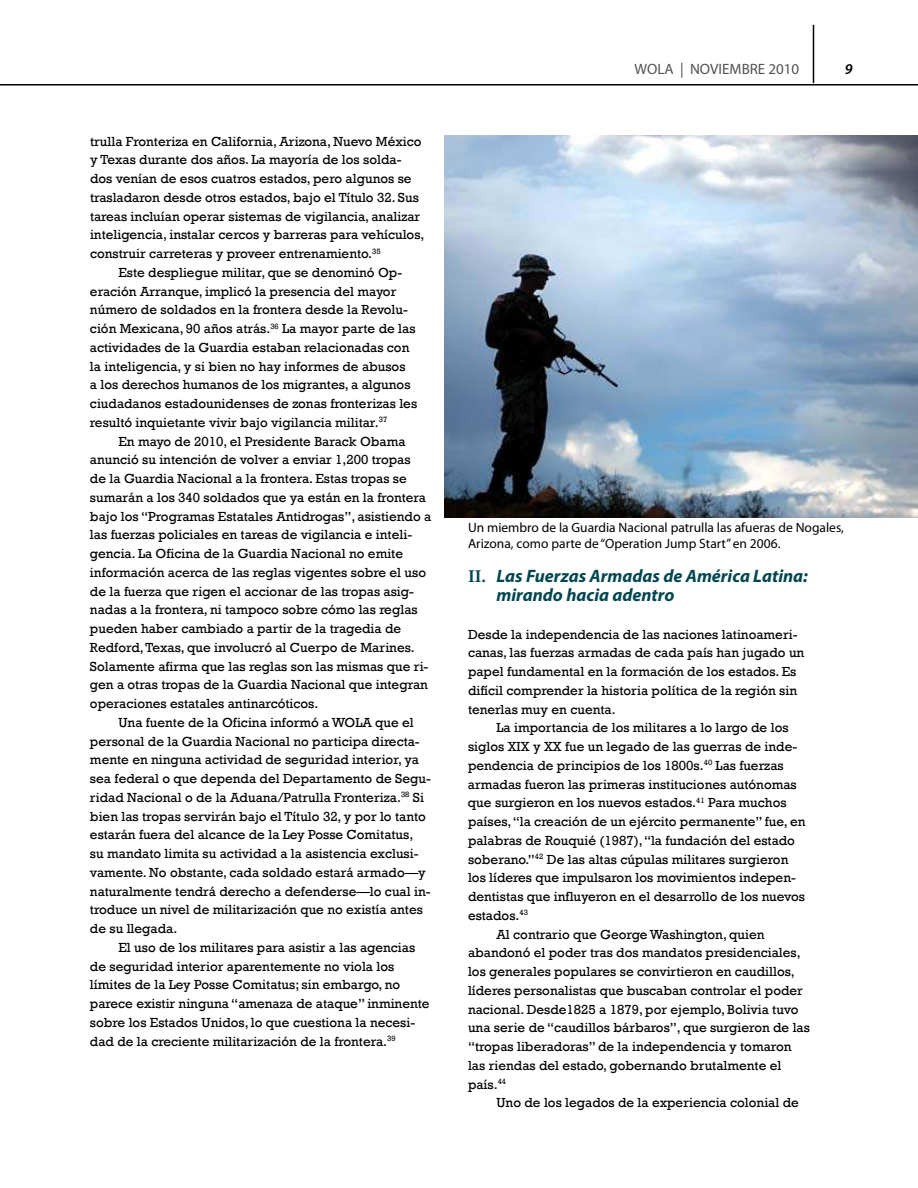
<style>
.page{position:relative;width:918px;height:1188px;background:#fff}
.page>*{position:absolute;margin:0;border:0;box-sizing:border-box;transform-origin:0 0}
.t1{font:italic 700 18px/18.8px "Myriad Pro";color:#004650}
.t2{font:15px "Myriad Pro";color:#525253}
.t3{font:italic 600 15px "Myriad Pro";color:#000}
.t4{font:13.5px/18.8px "Rockwell";color:#000}
.t5{font:13.5px/16.2px "Myriad Pro";color:#000}
.s1{font-family:"Minion Pro";font-style:normal}
</style>
<div class="page">
<hr style="left:813px;top:25px;width:1px;height:58px;background:#000">
<hr style="left:0;top:84px;width:918px;height:1px;background:#000">
<img style="left:444px;top:135px;width:474px;height:382px">
<p class="t4" style="left:90px;top:133px;width:333px">trulla Fronteriza en California, Arizona, Nuevo México</p>
<p class="t4" style="left:90px;top:152px;width:313px">y Texas durante dos años. La mayoría de los solda-</p>
<p class="t4" style="left:90px;top:170px;width:323px">dos venían de esos cuatros estados, pero algunos se</p>
<p class="t4" style="left:90px;top:189px;width:330px">trasladaron desde otros estados, bajo el Título 32. Sus</p>
<p class="t4" style="left:90px;top:208px;width:332px">tareas incluían operar sistemas de vigilancia, analizar</p>
<p class="t4" style="left:90px;top:227px;width:336px">inteligencia, instalar cercos y barreras para vehículos,</p>
<p class="t4" style="left:90px;top:245px;width:292px">construir carreteras y proveer entrenamiento.<sup>35</sup></p>
<p class="t4" style="left:118px;top:264px;width:285px">Este despliegue militar, que se denominó Op-</p>
<p class="t4" style="left:90px;top:283px;width:308px">eración Arranque, implicó la presencia del mayor</p>
<p class="t4" style="left:90px;top:302px;width:319px">número de soldados en la frontera desde la Revolu-</p>
<p class="t4" style="left:90px;top:320px;width:327px">ción Mexicana, 90 años atrás.<sup>36</sup> La mayor parte de las</p>
<p class="t4" style="left:90px;top:339px;width:321px">actividades de la Guardia estaban relacionadas con</p>
<p class="t4" style="left:90px;top:358px;width:317px">la inteligencia, y si bien no hay informes de abusos</p>
<p class="t4" style="left:90px;top:377px;width:322px">a los derechos humanos de los migrantes, a algunos</p>
<p class="t4" style="left:90px;top:395px;width:329px">ciudadanos estadounidenses de zonas fronterizas les</p>
<p class="t4" style="left:90px;top:414px;width:299px">resultó inquietante vivir bajo vigilancia militar.<sup>37</sup></p>
<p class="t4" style="left:118px;top:433px;width:289px">En mayo de 2010, el Presidente Barack Obama</p>
<p class="t4" style="left:90px;top:452px;width:322px">anunció su intención de volver a enviar 1,200 tropas</p>
<p class="t4" style="left:90px;top:470px;width:318px">de la Guardia Nacional a la frontera. Estas tropas se</p>
<p class="t4" style="left:90px;top:489px;width:338px">sumarán a los 340 soldados que ya están en la frontera</p>
<p class="t4" style="left:90px;top:508px;width:343px">bajo los “Programas Estatales Antidrogas”, asistiendo a</p>
<p class="t4" style="left:90px;top:527px;width:324px">las fuerzas policiales en tareas de vigilancia e inteli-</p>
<p class="t4" style="left:90px;top:545px;width:315px">gencia. La Oficina de la Guardia Nacional no emite</p>
<p class="t4" style="left:90px;top:564px;width:338px">información acerca de las reglas vigentes sobre el uso</p>
<p class="t4" style="left:90px;top:583px;width:326px">de la fuerza que rigen el accionar de las tropas asig-</p>
<p class="t4" style="left:90px;top:602px;width:329px">nadas a la frontera, ni tampoco sobre cómo las reglas</p>
<p class="t4" style="left:90px;top:620px;width:313px">pueden haber cambiado a partir de la tragedia de</p>
<p class="t4" style="left:90px;top:639px;width:326px">Redford, Texas, que involucró al Cuerpo de Marines.</p>
<p class="t4" style="left:90px;top:658px;width:340px">Solamente afirma que las reglas son las mismas que ri-</p>
<p class="t4" style="left:90px;top:677px;width:340px">gen a otras tropas de la Guardia Nacional que integran</p>
<p class="t4" style="left:90px;top:695px;width:230px">operaciones estatales antinarcóticos.</p>
<p class="t4" style="left:118px;top:714px;width:297px">Una fuente de la Oficina informó a WOLA que el</p>
<p class="t4" style="left:90px;top:733px;width:331px">personal de la Guardia Nacional no participa directa-</p>
<p class="t4" style="left:90px;top:752px;width:330px">mente en ninguna actividad de seguridad interior, ya</p>
<p class="t4" style="left:90px;top:770px;width:343px">sea federal o que dependa del Departamento de Segu-</p>
<p class="t4" style="left:90px;top:789px;width:336px">ridad Nacional o de la Aduana/Patrulla Fronteriza.<sup>38</sup> Si</p>
<p class="t4" style="left:90px;top:808px;width:337px">bien las tropas servirán bajo el Título 32, y por lo tanto</p>
<p class="t4" style="left:90px;top:827px;width:325px">estarán fuera del alcance de la Ley Posse Comitatus,</p>
<p class="t4" style="left:90px;top:845px;width:330px">su mandato limita su actividad a la asistencia exclusi-</p>
<p class="t4" style="left:90px;top:864px;width:337px">vamente. No obstante, cada soldado estará armado—y</p>
<p class="t4" style="left:90px;top:883px;width:342px">naturalmente tendrá derecho a defenderse—lo cual in-</p>
<p class="t4" style="left:90px;top:902px;width:334px">troduce un nivel de militarización que no existía antes</p>
<p class="t4" style="left:90px;top:920px;width:89px">de su llegada.</p>
<p class="t4" style="left:118px;top:939px;width:298px">El uso de los militares para asistir a las agencias</p>
<p class="t4" style="left:90px;top:958px;width:306px">de seguridad interior aparentemente no viola los</p>
<p class="t4" style="left:90px;top:977px;width:312px">límites de la Ley Posse Comitatus; sin embargo, no</p>
<p class="t4" style="left:90px;top:995px;width:341px">parece existir ninguna “amenaza de ataque” inminente</p>
<p class="t4" style="left:90px;top:1014px;width:327px">sobre los Estados Unidos, lo que cuestiona la necesi-</p>
<p class="t4" style="left:90px;top:1033px;width:307px">dad de la creciente militarización de la frontera.<sup>39</sup></p>
<p class="t2" style="left:634px;top:61px;width:166px">Wola | noViEMBrE 2010</p>
<p class="t3" style="left:845px;top:63px;width:9px">9</p>
<p class="t5" style="left:468px;top:520px;width:378px">un miembro de la Guardia nacional patrulla las afueras de nogales, arizona, como parte de “operation Jump start” en 2006.</p>
<h1 class="t1" style="left:496px;top:568px;width:313px;text-indent:-28px"><span class="s1">II.</span> Las Fuerzas Armadas de América Latina: mirando hacia adentro</h1>
<p class="t4" style="left:468px;top:626px;width:338px">Desde la independencia de las naciones latinoameri&shy;canas, las fuerzas armadas de cada país han jugado un papel fundamental en la formación de los estados. Es difícil comprender la historia política de la región sin tenerlas muy en cuenta.</p>
<p class="t4" style="left:496px;top:720px;width:294px">La importancia de los militares a lo largo de los</p>
<p class="t4" style="left:468px;top:738px;width:331px">siglos XIX y XX fue un legado de las guerras de inde-</p>
<p class="t4" style="left:468px;top:757px;width:317px">pendencia de principios de los 1800s.<sup>40</sup> Las fuerzas</p>
<p class="t4" style="left:468px;top:776px;width:330px">armadas fueron las primeras instituciones autónomas</p>
<p class="t4" style="left:468px;top:795px;width:320px">que surgieron en los nuevos estados.<sup>41</sup> Para muchos</p>
<p class="t4" style="left:468px;top:813px;width:339px">países, “la creación de un ejército permanente” fue, en</p>
<p class="t4" style="left:468px;top:832px;width:329px">palabras de Rouquié (1987), “la fundación del estado</p>
<p class="t4" style="left:468px;top:851px;width:322px">soberano.”<sup>42</sup> De las altas cúpulas militares surgieron</p>
<p class="t4" style="left:468px;top:870px;width:329px">los líderes que impulsaron los movimientos indepen-</p>
<p class="t4" style="left:468px;top:888px;width:338px">dentistas que influyeron en el desarrollo de los nuevos</p>
<p class="t4" style="left:468px;top:907px;width:61px">estados.<sup>43</sup></p>
<p class="t4" style="left:496px;top:926px;width:270px">Al contrario que George Washington, quien</p>
<p class="t4" style="left:468px;top:945px;width:334px">abandonó el poder tras dos mandatos presidenciales,</p>
<p class="t4" style="left:468px;top:963px;width:328px">los generales populares se convirtieron en caudillos,</p>
<p class="t4" style="left:468px;top:982px;width:336px">líderes personalistas que buscaban controlar el poder</p>
<p class="t4" style="left:468px;top:1001px;width:332px">nacional. Desde1825 a 1879, por ejemplo, Bolivia tuvo</p>
<p class="t4" style="left:468px;top:1020px;width:343px">una serie de “caudillos bárbaros”, que surgieron de las</p>
<p class="t4" style="left:468px;top:1038px;width:325px">“tropas liberadoras” de la independencia y tomaron</p>
<p class="t4" style="left:468px;top:1057px;width:315px">las riendas del estado, gobernando brutalmente el</p>
<p class="t4" style="left:468px;top:1076px;width:40px">país.<sup>44</sup></p>
<p class="t4" style="left:496px;top:1095px;width:304px">Uno de los legados de la experiencia colonial de</p>
</div>
